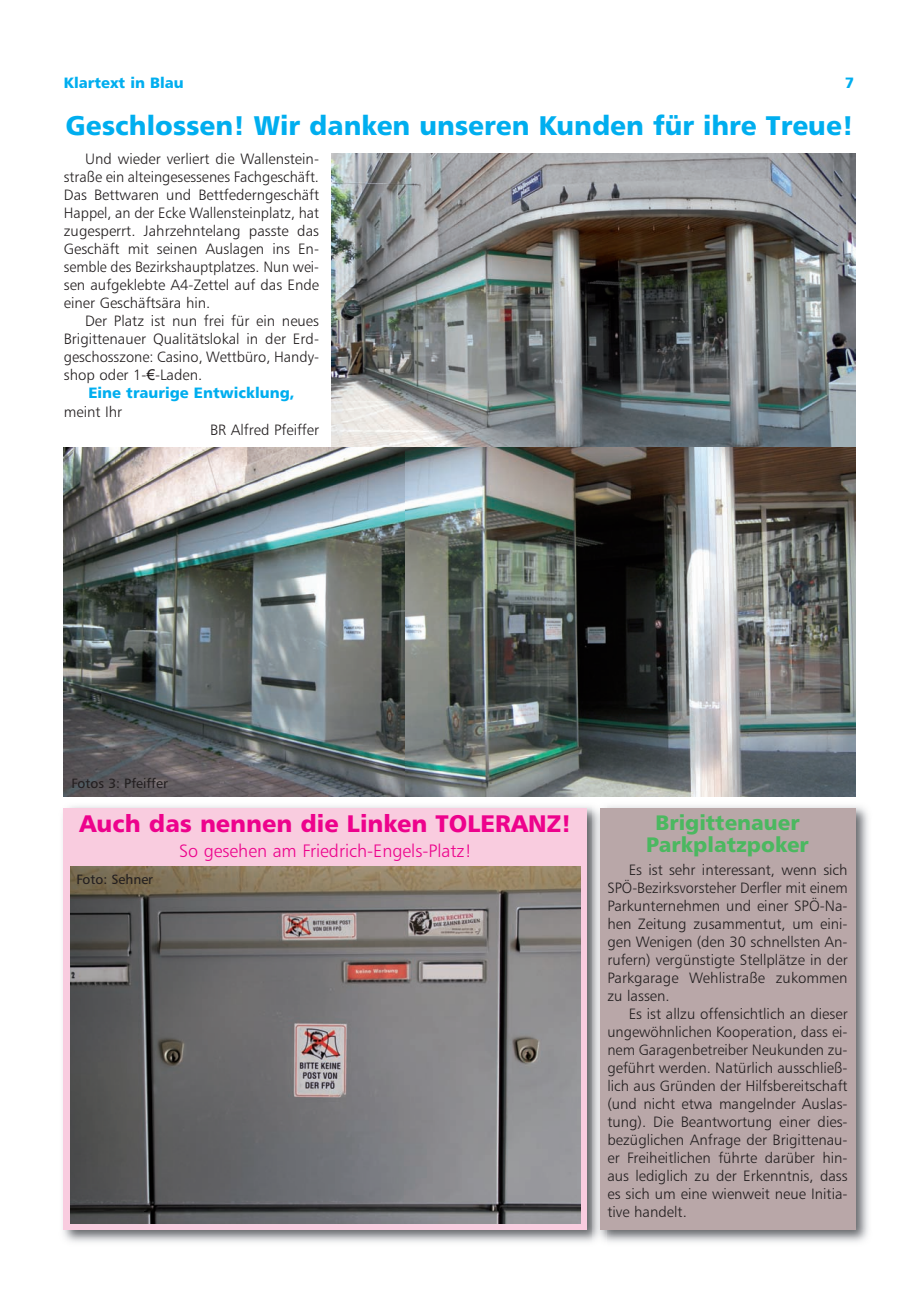
<style>
.page{position:relative;width:919px;height:1289px;background:#fff}
.page>*{position:absolute;margin:0;border:0;box-sizing:border-box;transform-origin:0 0}
.t1{font:27px "Humanist 777 BT Black B";color:#00aeef}
.t2{font:24px "Humanist 777 BT Black B";color:#ed028c}
.t3{font:21px/22.2px "Humanist 777 BT Black B";color:#4bb860;text-align:center}
.t4{font:18px "Humanist 777 BT Light B";color:#ed028c}
.t5{font:15px/18px "Humanist 777 BT Light B";color:#231f20;text-align:justify}
.t6{font:15px "Humanist 777 BT Black B";color:#00aeef}
.t7{font:13.5px "Humanist 777 BT Roman B";color:#231f20}
.s1{font-family:"Arial"}
</style>
<div class="page">
<img style="left:63px;top:806px;width:805px;height:437px">
<div style="left:64px;top:807px;width:523px;height:422px;background:#f9ccdf"></div>
<div style="left:600px;top:807px;width:255px;height:422px;background:#b9a7a8"></div>
<img style="left:332px;top:153px;width:523px;height:294px">
<img style="left:64px;top:447px;width:341px;height:349px">
<img style="left:405px;top:447px;width:450px;height:349px">
<img style="left:70px;top:867px;width:511px;height:356px">
<p class="t6" style="left:64px;top:77px;width:121px">Klartext in Blau</p>
<p class="t6" style="left:845px;top:77px;width:11px">7</p>
<h1 class="t1" style="left:65px;top:115px;width:789px">Geschlossen! Wir danken unseren Kunden für ihre Treue!</h1>
<p class="t5" style="left:64px;top:152px;width:257px;text-indent:21px">Und wieder verliert die Wallenstein - straße ein alteingesessenes Fach ge schäft.<br>Das Bettwaren und Bettfederngeschäft Happel, an der Ecke Wallensteinplatz, hat zugesperrt. Jahrzehntelang passte das Ge schäft mit seinen Auslagen ins En - semb le des Bezirkshauptplatzes. Nun wei - sen aufgeklebte A4-Zettel auf das Ende einer Geschäftsära hin.</p>
<p class="t5" style="left:64px;top:314px;width:257px;text-indent:21px">Der Platz ist nun frei für ein neues Brigittenauer Qualitätslokal in der Erd - ge schosszone: Casino, Wettbüro, Handy&shy;shop oder 1-<span class="s1">€</span>-Laden.</p>
<p class="t6" style="left:88px;top:387px;width:207px">Eine traurige Entwicklung,</p>
<p class="t5" style="left:64px;top:404px;width:60px">meint Ihr</p>
<p class="t5" style="left:210px;top:422px;width:110px">BR Alfred Pfeiffer</p>
<p class="t7" style="left:71px;top:775px;width:98px">Fotos 3: Pfeiffer</p>
<h2 class="t2" style="left:79px;top:814px;width:493px">Auch das nennen die Linken TOLERANZ!</h2>
<p class="t4" style="left:179px;top:844px;width:294px">So gesehen am Friedrich-Engels-Platz!</p>
<p class="t7" style="left:76px;top:871px;width:78px">Foto: Sehner</p>
<h3 class="t3" style="left:646px;top:813px;width:164px">Brigittenauer<br>Parkplatzpoker</h3>
<p class="t5" style="left:607px;top:862px;width:242px;text-indent:21px">Es ist sehr interessant, wenn sich SPÖ-Bezirksvorsteher Derfler mit einem Parkunternehmen und einer SPÖ-Na - hen Zeitung zusammentut, um eini&shy;gen Weni gen (den 30 schnellsten An - rufern) vergünstigte Stellplätze in der Parkgarage Wehlistraße zukommen zu lassen.</p>
<p class="t5" style="left:607px;top:1006px;width:242px;text-indent:21px">Es ist allzu offensichtlich an dieser un gewöhnlichen Kooperation, dass ei&shy;nem Garagenbetreiber Neukunden zu&shy;geführt werden. Natürlich ausschließ&shy;lich aus Gründen der Hilfsbereitschaft (und nicht etwa mangelnder Aus las - tung). Die Beantwortung einer dies&shy;bezüglichen Anfrage der Brigitte nau - er Freiheitlichen führte darüber hin&shy;aus lediglich zu der Erkenntnis, dass es sich um eine wienweit neue Ini tia - tive handelt.</p>
</div>
